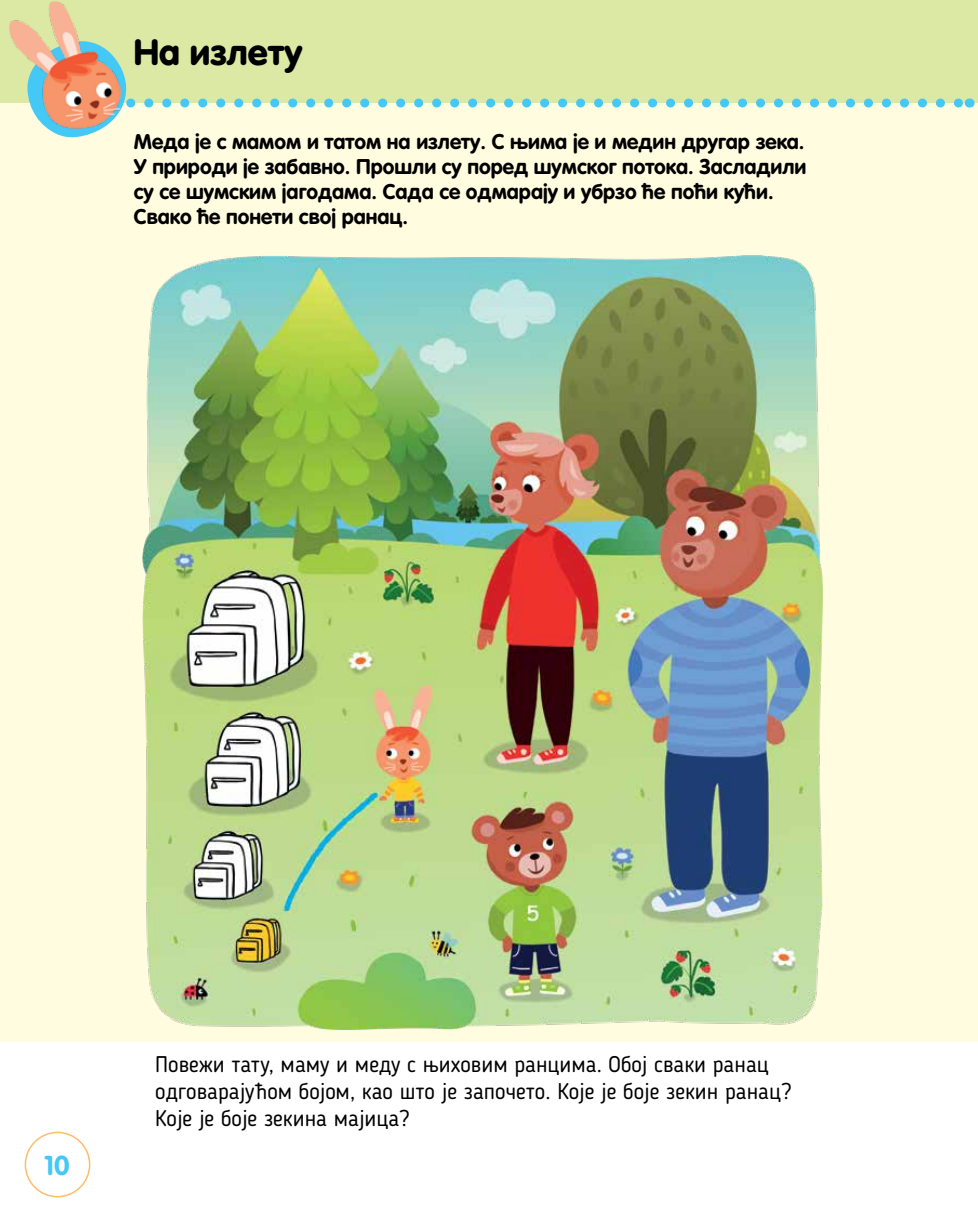
<style>
.page{position:relative;width:978px;height:1212px;background:#fff}
.page>*{position:absolute;margin:0;border:0;box-sizing:border-box;transform-origin:0 0}
.t1{font:900 36px "VAG Rounded LTCYR";color:#000}
.t2{font:700 27px "VAG Rounded LTCYR";color:#44c8f5}
.t3{font:22.5px/27px "Blogger Sans KC";color:#000}
.t4{font:700 21px/25.2px "VAG Rounded LTCYR";color:#000}
</style>
<div class="page">
<div style="left:0;top:0;width:978px;height:115px;background:#dce9a4"></div>
<div style="left:0;top:103px;width:978px;height:939px;background:#fffcdf"></div>
<svg style="left:50px;top:66px;width:910px;height:72px"></svg>
<img style="left:10px;top:2px;width:110px;height:128px">
<div style="left:25px;top:1132px;width:65px;height:65px;border:2px solid #fdbd69;border-radius:50%"></div>
<img style="left:143px;top:256px;width:679px;height:773px">
<h1 class="t1" style="left:134px;top:29px;width:170px">На излету</h1>
<p class="t4" style="left:134px;top:129px;width:674px">Меда је с мамом и татом на излету. С њима је и медин другар зека.<br>У природи је забавно. Прошли су поред шумског потока. Засладили су се шумским јагодама. Сада се одмарају и убрзо ће поћи кући.<br>Свако ће понети свој ранац.</p>
<p class="t2" style="left:44px;top:1148px;width:27px">10</p>
<p class="t3" style="left:155px;top:1051px;width:638px">Повежи тату, маму и меду с њиховим ранцима. Обој сваки ранац одговарајућом бојом, као што је започето. Које је боје зекин ранац?<br>Које је боје зекина мајица?</p>
</div>
